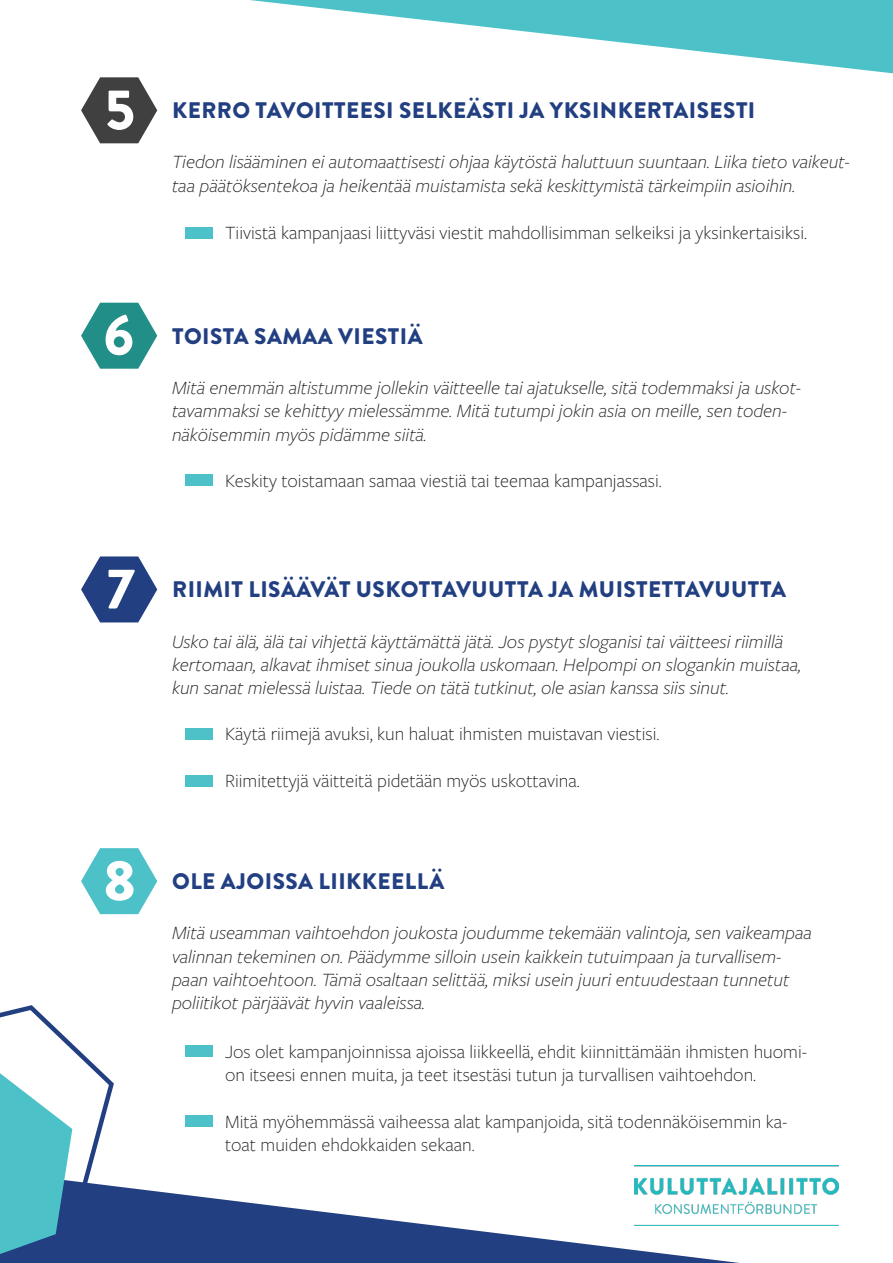
<style>
.page{position:relative;width:893px;height:1263px;background:#fff}
.page>*{position:absolute;margin:0;border:0;box-sizing:border-box;transform-origin:0 0}
.t1{font:900 57px "Brandon Grotesque";color:#fff}
.t2{font:900 22.5px "Brandon Grotesque";letter-spacing:.02em;color:#223f82}
.t3{font:italic 300 19.5px/23.4px "Freight Sans Pro";color:#231f20}
.t4{font:300 19.5px/23.4px "Freight Sans Pro";color:#231f20}
</style>
<div class="page">
<img style="left:635px;top:1166px;width:204px;height:59px">
<svg style="left:0;top:1172px;width:740px;height:91px"></svg>
<svg style="left:81px;top:303px;width:76px;height:66px"></svg>
<svg style="left:81px;top:556px;width:76px;height:66px"></svg>
<svg style="left:81px;top:848px;width:76px;height:66px"></svg>
<div style="left:185px;top:474px;width:27px;height:11px;background:#4cc2c8"></div>
<div style="left:185px;top:728px;width:27px;height:11px;background:#4cc2c8"></div>
<div style="left:185px;top:1045px;width:27px;height:11px;background:#4cc2c8"></div>
<div style="left:185px;top:775px;width:27px;height:12px;background:#4cc2c8"></div>
<div style="left:185px;top:1115px;width:27px;height:12px;background:#4cc2c8"></div>
<svg style="left:81px;top:77px;width:76px;height:66px"></svg>
<div style="left:185px;top:228px;width:27px;height:11px;background:#4cc2c8"></div>
<svg style="left:0;top:1005px;width:116px;height:249px"></svg>
<svg style="left:250px;top:0;width:643px;height:73px"></svg>
<p class="t1" style="left:105px;top:69px;width:32px">5</p>
<p class="t2" style="left:172px;top:95px;width:585px">KERRO TAVOITTEESI SELKEÄSTI JA YKSINKERTAISESTI</p>
<p class="t1" style="left:103px;top:295px;width:32px">6</p>
<p class="t1" style="left:106px;top:548px;width:30px">7</p>
<p class="t1" style="left:103px;top:840px;width:34px">8</p>
<p class="t3" style="left:172px;top:150px;width:679px">Tiedon lisääminen ei automaattisesti ohjaa käytöstä haluttuun suuntaan. Liika tieto vaikeut&shy;taa päätöksentekoa ja heikentää muistamista sekä keskittymistä tärkeimpiin asioihin.</p>
<p class="t4" style="left:225px;top:220px;width:583px">Tiivistä kampanjaasi liittyväsi viestit mahdollisimman selkeiksi ja yksinkertaisiksi.</p>
<p class="t2" style="left:172px;top:320px;width:252px">TOISTA SAMAA VIESTIÄ</p>
<p class="t3" style="left:172px;top:375px;width:631px">Mitä enemmän altistumme jollekin väitteelle tai ajatukselle, sitä todemmaksi ja uskot&shy;tavammaksi se kehittyy mielessämme. Mitä tutumpi jokin asia on meille, sen toden&shy;näköisemmin myös pidämme siitä.</p>
<p class="t4" style="left:225px;top:468px;width:438px">Keskity toistamaan samaa viestiä tai teemaa kampanjassasi.</p>
<p class="t2" style="left:172px;top:574px;width:615px">RIIMIT LISÄÄVÄT USKOTTAVUUTTA JA MUISTETTAVUUTTA</p>
<p class="t3" style="left:172px;top:629px;width:631px">Usko tai älä, älä tai vihjettä käyttämättä jätä. Jos pystyt sloganisi tai väitteesi riimillä kertomaan, alkavat ihmiset sinua joukolla uskomaan. Helpompi on slogankin muistaa, kun sanat mielessä luistaa. Tiede on tätä tutkinut, ole asian kanssa siis sinut.</p>
<p class="t4" style="left:225px;top:722px;width:436px">Käytä riimejä avuksi, kun haluat ihmisten muistavan viestisi.</p>
<p class="t4" style="left:225px;top:768px;width:356px">Riimitettyjä väitteitä pidetään myös uskottavina.</p>
<p class="t2" style="left:172px;top:865px;width:274px">OLE AJOISSA LIIKKEELLÄ</p>
<p class="t3" style="left:172px;top:920px;width:641px">Mitä useamman vaihtoehdon joukosta joudumme tekemään valintoja, sen vaikeampaa valinnan tekeminen on. Päädymme silloin usein kaikkein tutuimpaan ja turvallisem&shy;paan vaihtoehtoon. Tämä osaltaan selittää, miksi usein juuri entuudestaan tunnetut poliitikot pärjäävät hyvin vaaleissa.</p>
<p class="t4" style="left:225px;top:1039px;width:583px">Jos olet kampanjoinnissa ajoissa liikkeellä, ehdit kiinnittämään ihmisten huomi&shy;on itseesi ennen muita, ja teet itsestäsi tutun ja turvallisen vaihtoehdon.</p>
<p class="t4" style="left:225px;top:1109px;width:564px">Mitä myöhemmässä vaiheessa alat kampanjoida, sitä todennäköisemmin ka&shy;toat muiden ehdokkaiden sekaan.</p>
</div>
